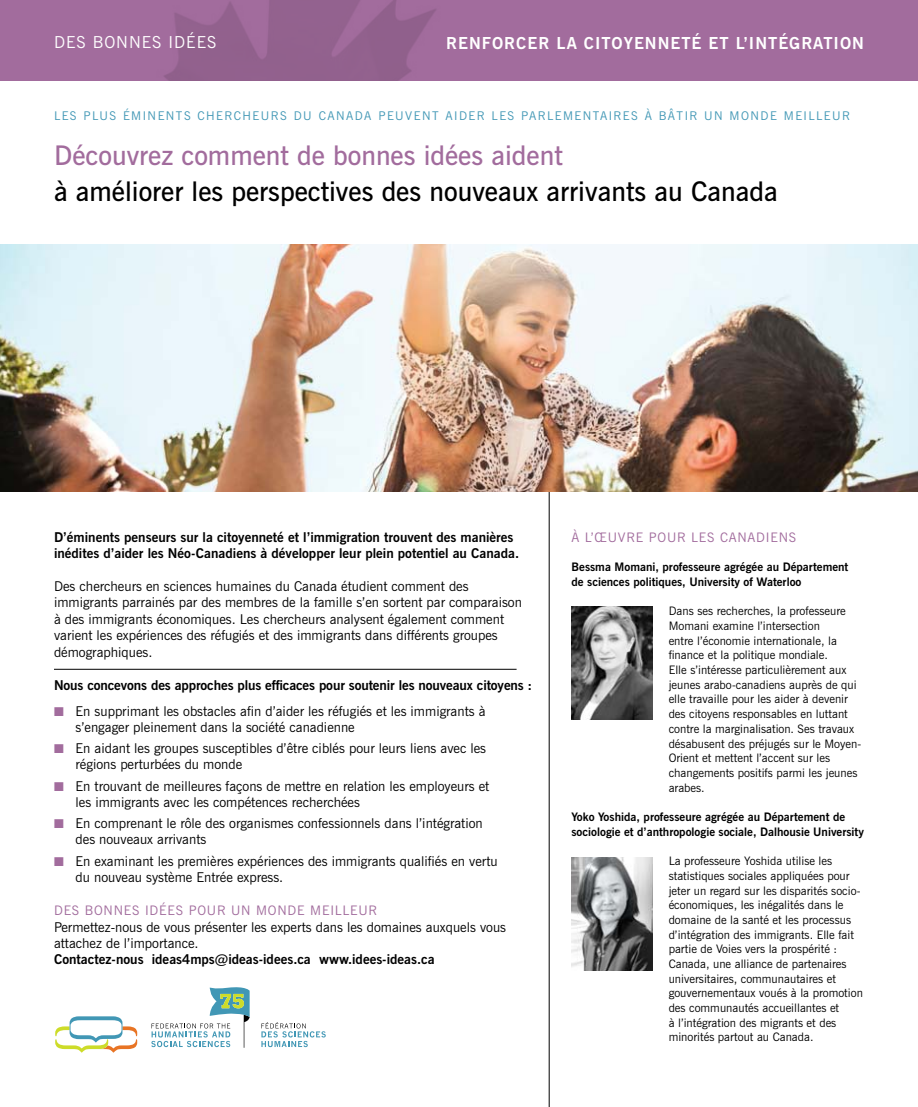
<style>
.page{position:relative;width:918px;height:1107px;background:#fff}
.page>*{position:absolute;margin:0;border:0;box-sizing:border-box;transform-origin:0 0}
.t1{font:600 27px "News Gothic BT";color:#000}
.t2{font:600 27px "News Gothic BT";color:#a26c9d}
.t3{font:700 16.5px "News Gothic BT";letter-spacing:.06em;color:#fff}
.t4{font:16.5px "News Gothic BT";letter-spacing:.06em;color:#fff}
.t5{font:13.5px/16.5px "News Gothic BT";color:#000}
.t6{font:700 13.5px/16.5px "News Gothic BT";color:#000}
.t7{font:13.2px "News Gothic BT";letter-spacing:.06em;color:#a26c9d}
.t8{font:12px "News Gothic BT";letter-spacing:.12em;color:#4197b5}
.t9{font:11.7px/14.7px "News Gothic BT";color:#000}
.t10{font:700 11.7px/14.7px "News Gothic BT";color:#000}
.s1{color:#a26c9d}
</style>
<div class="page">
<hr style="left:54px;top:669px;width:463px;height:1px;background:#000">
<svg style="left:261px;top:1022px;width:65px;height:25px"></svg>
<svg style="left:55px;top:1016px;width:82px;height:37px"></svg>
<svg style="left:151px;top:987px;width:99px;height:61px"></svg>
<hr style="left:549px;top:478px;width:1px;height:629px;background:#000">
<img style="left:0;top:245px;width:918px;height:247px">
<div style="left:0;top:0;width:918px;height:81px;background:linear-gradient(to right,#9b6796,#a26c9d)"></div>
<img style="left:572px;top:607px;width:80px;height:112px">
<img style="left:572px;top:858px;width:80px;height:112px">
<p class="t4" style="left:54px;top:32px;width:164px">Des bonnes idées</p>
<p class="t3" style="left:446px;top:33px;width:36px">Renforc</p>
<p class="t3" style="left:527px;top:33px;width:263px">er la citoyenn eté et l’intégra</p>
<p class="t3" style="left:823px;top:33px;width:21px">tion</p>
<p class="t8" style="left:54px;top:108px;width:98px">Les plus ÉMINEN</p>
<p class="t8" style="left:176px;top:108px;width:575px">TS chercheurs du Canada peuvent aider les parlem entaires à bâtir un MONDE</p>
<p class="t8" style="left:784px;top:108px;width:68px">m eilleur</p>
<h1 class="t2" style="left:54px;top:139px;width:510px">Découvrez comment de bonnes idées aident</h1>
<h1 class="t1" style="left:54px;top:175px;width:725px">à améliorer les perspectives des nouveaux arrivants au Canada</h1>
<p class="t6" style="left:54px;top:528px;width:467px">D’éminents penseurs sur la citoyenneté et l’immigration trouvent des manières inédites d’aider les Néo-Canadiens à développer leur plein potentiel au Canada.</p>
<p class="t5" style="left:54px;top:578px;width:469px">Des chercheurs en sciences humaines du Canada étudient comment des immigrants parrainés par des membres de la famille s’en sortent par comparaison à des immigrants économiques. Les chercheurs analysent également comment varient les expériences des réfugiés et des immigrants dans différents groupes démographiques.</p>
<p class="t6" style="left:54px;top:677px;width:480px">Nous concevons des approches plus efficaces pour soutenir les nouveaux citoyens :</p>
<p class="t5" style="left:76px;top:702px;width:411px;text-indent:-22px"><span class="s1">■</span> En supprimant les obstacles afin d’aider les réfugiés et les immigrants à s’engager pleinement dans la société canadienne</p>
<p class="t5" style="left:76px;top:740px;width:412px;text-indent:-22px"><span class="s1">■</span> En aidant les groupes susceptibles d’être ciblés pour leurs liens avec les régions perturbées du monde</p>
<p class="t5" style="left:76px;top:777px;width:415px;text-indent:-22px"><span class="s1">■</span> En trouvant de meilleures façons de mettre en relation les employeurs et les immigrants avec les compétences recherchées</p>
<p class="t5" style="left:76px;top:815px;width:409px;text-indent:-22px"><span class="s1">■</span> En comprenant le rôle des organismes confessionnels dans l’intégration des nouveaux arrivants</p>
<p class="t5" style="left:76px;top:852px;width:424px;text-indent:-22px"><span class="s1">■</span> En examinant les premières expériences des immigrants qualifiés en vertu du nouveau système Entrée express.</p>
<p class="t7" style="left:54px;top:902px;width:50px">DEs BONNES</p>
<p class="t7" style="left:145px;top:902px;width:54px">IDÉES POUR</p>
<p class="t7" style="left:231px;top:902px;width:10px">UN</p>
<p class="t7" style="left:256px;top:902px;width:22px">MONDE</p>
<p class="t7" style="left:310px;top:902px;width:21px">MEILLEUR</p>
<p class="t5" style="left:54px;top:918px;width:454px">Permettez-nous de vous présenter les experts dans les domaines auxquels vous attachez de l’importance.</p>
<p class="t6" style="left:54px;top:951px;width:382px">Contactez-nous ideas4mps@ideas-idees.ca www.idees-ideas.ca</p>
<p class="t7" style="left:572px;top:529px;width:226px">À l’œuvre pour les Canadiens</p>
<p class="t10" style="left:572px;top:560px;width:278px">Bessma Momani, professeure agrégée au Département de sciences politiques, University of Waterloo</p>
<p class="t9" style="left:669px;top:604px;width:194px">Dans ses recherches, la professeure Momani examine l’intersection<br>entre l’économie internationale, la finance et la politique mondiale.<br>Elle s’intéresse particulièrement aux jeunes arabo-canadiens auprès de qui elle travaille pour les aider à devenir des citoyens responsables en luttant contre la marginalisation. Ses travaux désabusent des préjugés sur le Moyen-Orient et mettent l’accent sur les changements positifs parmi les jeunes arabes.</p>
<p class="t10" style="left:572px;top:809px;width:294px">Yoko Yoshida, professeure agrégée au Département de sociologie et d’anthropologie sociale, Dalhousie University</p>
<p class="t9" style="left:669px;top:854px;width:196px">La professeure Yoshida utilise les statistiques sociales appliquées pour jeter un regard sur les disparités socio&shy;économiques, les inégalités dans le domaine de la santé et les processus d’intégration des immigrants. Elle fait partie de Voies vers la prospérité :<br>Canada, une alliance de partenaires universitaires, communautaires et gouvernementaux voués à la promotion des communautés accueillantes et<br>à l’intégration des migrants et des minorités partout au Canada.</p>
</div>
